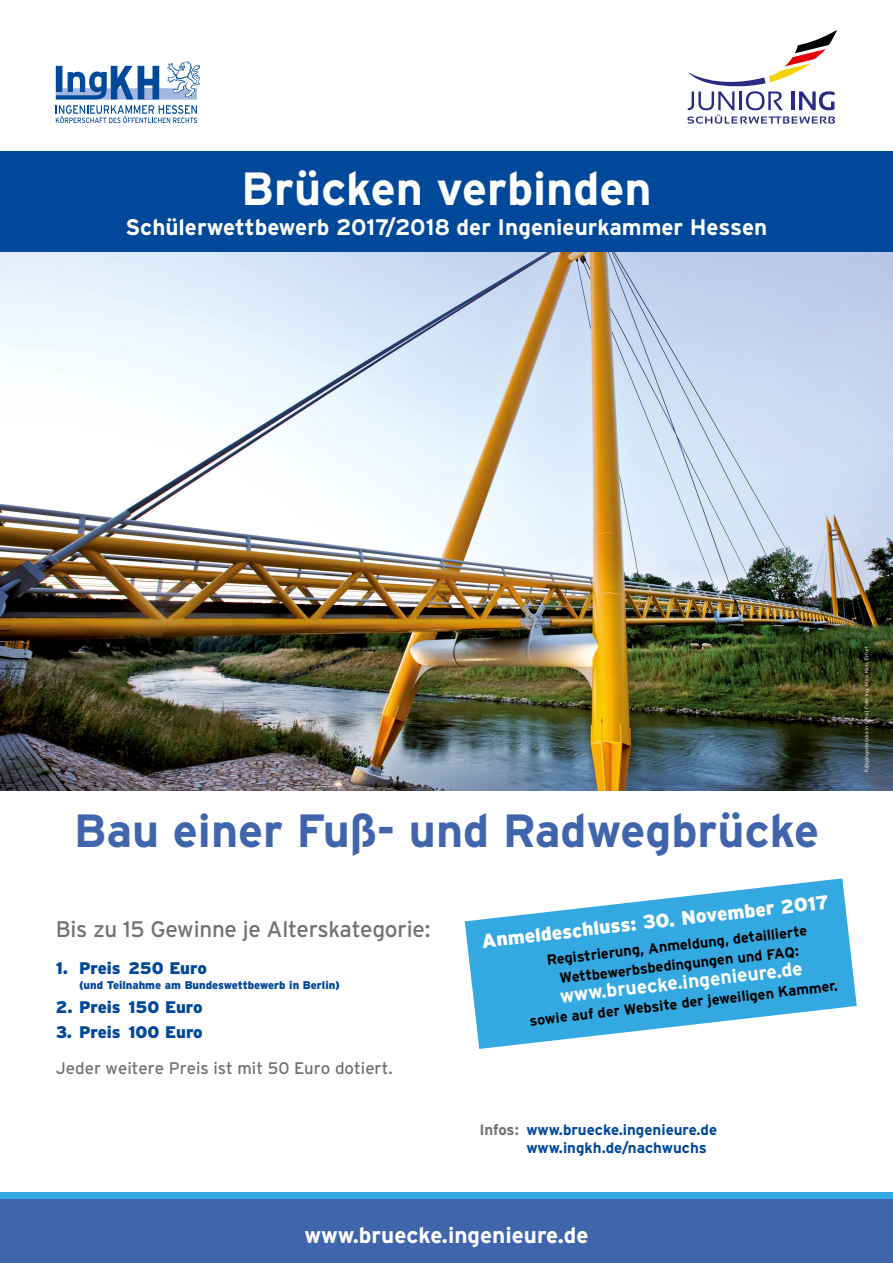
<style>
.page{position:relative;width:893px;height:1263px;background:#fff}
.page>*{position:absolute;margin:0;border:0;box-sizing:border-box;transform-origin:0 0}
.t1{font:700 46.5px "Interstate";color:#4065ad}
.t2{font:700 46.5px "Interstate";color:#fff}
.t3{font:700 22.5px "Interstate";color:#fff}
.t4{font:22.5px "Interstate";letter-spacing:-.01em;color:#737272}
.t5{font:900 19.35px "Interstate";color:#fff}
.t6{font:700 19.35px "Interstate";color:#fff}
.t7{font:900 16.8px "Interstate";color:#004899}
.t8{font:16.8px "Interstate";color:#737272}
.t9{font:700 15.15px/17.6px "Interstate";color:#004899}
.t10{font:700 14.48px "Interstate";color:#000}
.t11{font:900 11.18px "Interstate";color:#004899}
.t12{font:300 5.25px "Interstate";color:#fff}
.s1{color:#737272}
</style>
<div class="page">
<img style="left:0;top:252px;width:893px;height:539px">
<div style="left:0;top:151px;width:893px;height:101px;background:#004899"></div>
<div style="left:0;top:1199px;width:893px;height:64px;background:#4065ad"></div>
<div style="left:0;top:1193px;width:893px;height:6px;background:#34a9e1"></div>
<svg style="left:687px;top:30px;width:150px;height:94px"></svg>
<svg style="left:465px;top:878px;width:392px;height:171px;fill:#34a9e1"></svg>
<svg style="left:56px;top:61px;width:144px;height:62px"></svg>
<p class="t2" style="left:241px;top:162px;width:412px">Brücken verbinden</p>
<p class="t3" style="left:126px;top:214px;width:643px">Schülerwettbewerb 2017/2018 der Ingenieurkammer Hessen</p>
<p class="t1" style="left:74px;top:805px;width:747px">Bau einer Fuß- und Radwegbrücke</p>
<p class="t4" style="left:56px;top:916px;width:376px">Bis zu 15 Gewinne je Alterskategorie:</p>
<p class="t7" style="left:56px;top:959px;width:153px">1. Preis 250 Euro</p>
<p class="t11" style="left:79px;top:979px;width:262px">(und Teilnahme am Bundeswettbewerb in Berlin)</p>
<p class="t7" style="left:56px;top:998px;width:148px">2. Preis 150 Euro</p>
<p class="t7" style="left:56px;top:1022px;width:149px">3. Preis 100 Euro</p>
<p class="t8" style="left:56px;top:1059px;width:338px">Jeder weitere Preis ist mit 50 Euro dotiert.</p>
<p class="t5" style="left:480px;top:929px;width:351px;rotate:-6deg">Anmeldeschluss: 30. November 2017</p>
<p class="t10" style="left:546px;top:951px;width:263px;rotate:-6deg">Registrierung, Anmeldung, detaillierte</p>
<p class="t10" style="left:559px;top:969px;width:242px;rotate:-6deg">Wettbewerbsbedingungen und FAQ:</p>
<p class="t6" style="left:559px;top:984px;width:246px;rotate:-6deg">www.bruecke.ingenieure.de</p>
<p class="t10" style="left:529px;top:1011px;width:311px;rotate:-6deg">sowie auf der Website der jeweiligen Kammer.</p>
<p class="t9" style="left:526px;top:1121px;width:192px;text-indent:-47px"><span class="s1">Infos:</span> www.bruecke.ingenieure.de www.ingkh.de/nachwuchs</p>
<p class="t12" style="left:864px;top:772px;width:128px;rotate:-90deg">Fußgängerbrücke in Gera | Foto: Ing.-büro Kleb, Erfurt</p>
<p class="t3" style="left:305px;top:1222px;width:285px">www.bruecke.ingenieure.de</p>
</div>
